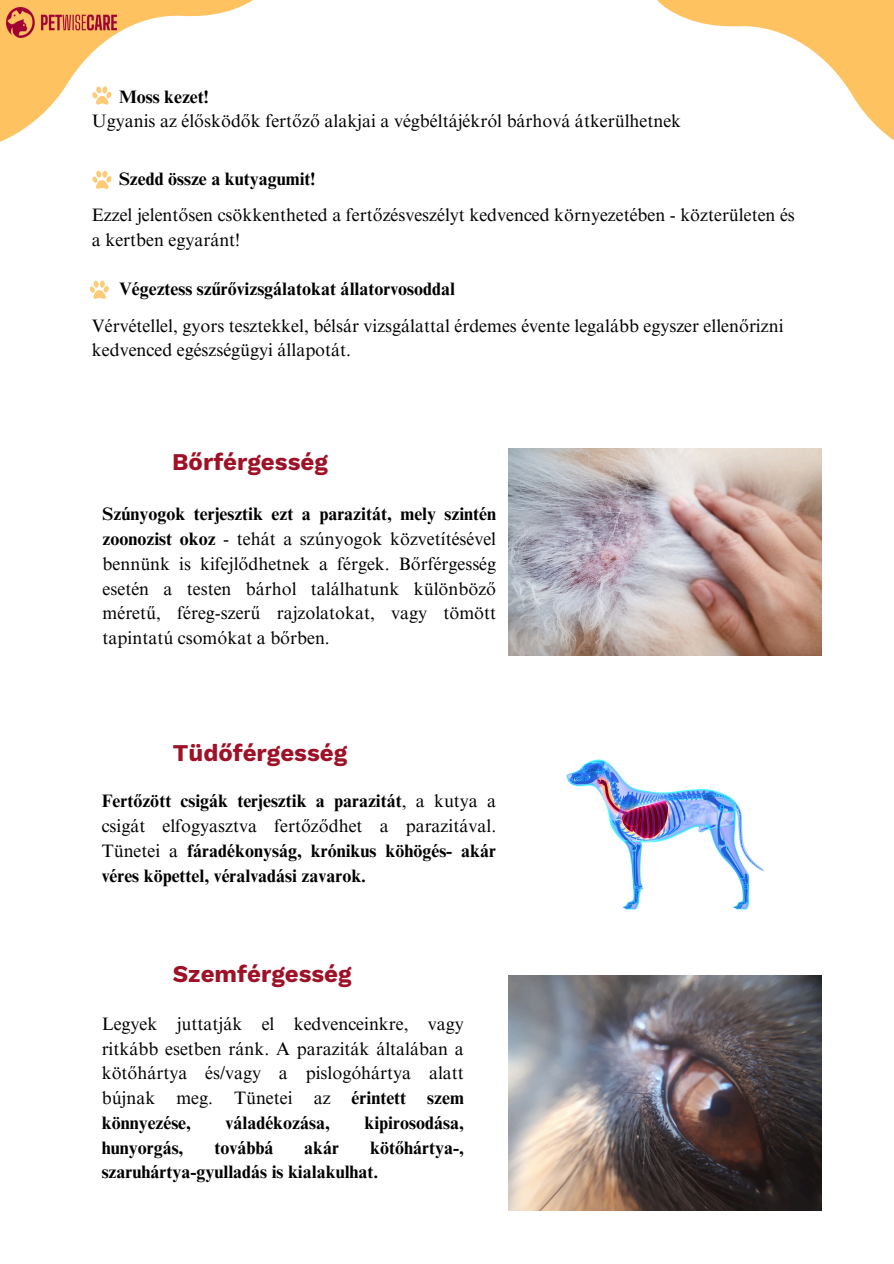
<style>
.page{position:relative;width:894px;height:1264px;background:#fff}
.page>*{position:absolute;margin:0;border:0;box-sizing:border-box;transform-origin:0 0}
.t1{font:700 24px "Work Sans";color:#9e1127}
.t2{font:18px/24.8px "Times NRMT Pro";color:#000;text-align:justify}
.t3{font:700 18px/24.8px "Times NRMT Pro";color:#000}
.s1{font-weight:700}
.s2{font-weight:400}
</style>
<div class="page">
<svg style="left:89px;top:281px;width:19px;height:18px"></svg>
<img style="left:508px;top:448px;width:313px;height:207px">
<img style="left:566px;top:759px;width:199px;height:151px">
<img style="left:508px;top:975px;width:313px;height:235px">
<svg style="left:0;top:0;width:253px;height:189px"></svg>
<svg style="left:657px;top:0;width:236px;height:140px"></svg>
<img style="left:6px;top:8px;width:111px;height:29px">
<p class="t3" style="left:119px;top:87px;width:91px">Moss kezet!</p>
<p class="t2" style="left:92px;top:111px;width:590px">Ugyanis az élősködők fertőző alakjai a végbéltájékról bárhová átkerülhetnek</p>
<h2 class="t3" style="left:119px;top:168px;width:198px">Szedd össze a kutyagumit!</h2>
<p class="t2" style="left:92px;top:205px;width:704px">Ezzel jelentősen csökkentheted a fertőzésveszélyt kedvenced környezetében - közterületen és a kertben egyaránt!</p>
<p class="t3" style="left:119px;top:278px;width:337px">Végeztess szűrővizsgálatokat állatorvosoddal</p>
<p class="t2" style="left:92px;top:315px;width:693px">Vérvétellel, gyors tesztekkel, bélsár vizsgálattal érdemes évente legalább egyszer ellenőrizni kedvenced egészségügyi állapotát.</p>
<h1 class="t1" style="left:172px;top:447px;width:157px">Bőrférgesség</h1>
<h2 class="t2" style="left:103px;top:504px;width:395px"><span class="s1">Szúnyogok terjesztik ezt a parazitát, mely szintén zoonozist okoz</span> - tehát a szúnyogok közvetítésével bennünk is kifejlődhetnek a férgek. Bőrférgesség esetén a testen bárhol találhatunk különböző méretű, féreg-szerű rajzolatokat, vagy tömött tapintatú csomókat a bőrben.</h2>
<p class="t1" style="left:173px;top:739px;width:176px">Tüdőférgesség</p>
<p class="t3" style="left:102px;top:791px;width:396px;text-align:justify">Fertőzött csigák terjesztik a parazitát<span class="s2">, a kutya a csigát elfogyasztva fertőződhet a parazitával.<br>Tünetei a</span> fáradékonyság, krónikus köhögés- akár véres köpettel, véralvadási zavarok.</p>
<p class="t1" style="left:173px;top:960px;width:180px">Szemférgesség</p>
<h2 class="t2" style="left:102px;top:1013px;width:363px">Legyek juttatják el kedvenceinkre, vagy ritkább esetben ránk. A paraziták általában a kötőhártya és/vagy a pislogóhártya alatt bújnak meg. Tünetei az <span class="s1">érintett szem könnyezése,</span></h2>
<h2 class="t3" style="left:225px;top:1112px;width:106px">váladékozása,</h2>
<h2 class="t3" style="left:364px;top:1112px;width:101px">kipirosodása,</h2>
<h2 class="t3" style="left:102px;top:1137px;width:83px">hunyorgás,</h2>
<h2 class="t3" style="left:214px;top:1137px;width:60px">továbbá</h2>
<h2 class="t3" style="left:304px;top:1137px;width:36px">akár</h2>
<h2 class="t3" style="left:102px;top:1137px;width:363px;text-indent:268px">kötőhártya-, szaruhártya-gyulladás is kialakulhat.</h2>
</div>
